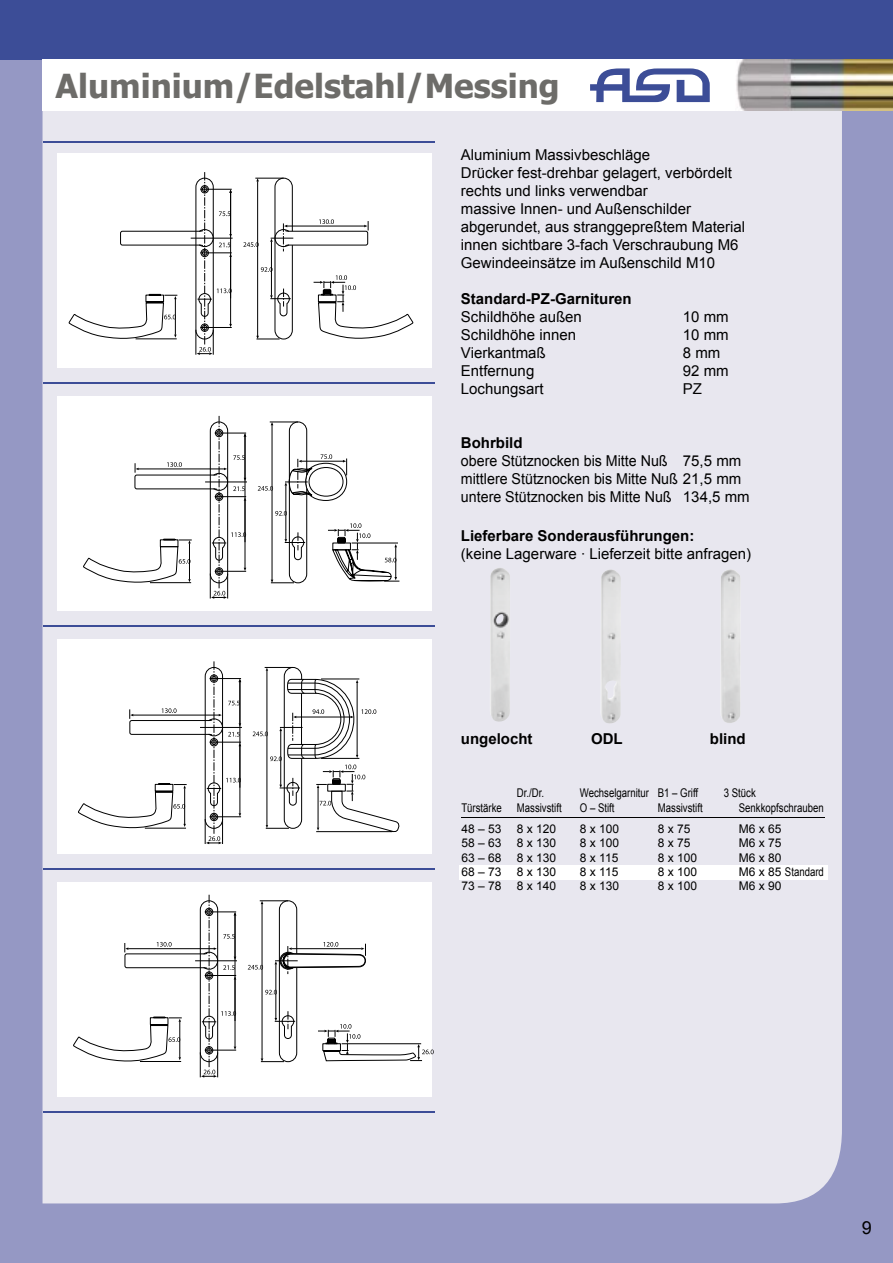
<style>
.page{position:relative;width:893px;height:1263px;background:#9598c4}
.page>*{position:absolute;margin:0;border:0;box-sizing:border-box;transform-origin:0 0}
.t1{font:700 33px "Tahoma";color:#6d6c69}
.t2{font:18px "Arial";color:#000}
.t3{font:15px/18px "Arial";color:#000}
.t4{font:15px/18px "Arial";color:#000;scale:.95 1}
.t5{font:700 15px "Arial";color:#000}
.t6{font:12px "Arial";color:#000}
.t7{font:12px "Arial";color:#000;scale:.8 1}
</style>
<div class="page">
<div style="left:0;top:0;width:893px;height:60px;background:#3c4d97"></div>
<div style="left:43px;top:111px;width:799px;height:1092px;background:#e8e7ef"></div>
<div style="left:58px;top:153px;width:374px;height:215px;background:#fff"></div>
<hr style="left:44px;top:141px;width:391px;height:2px;background:#3c4d97">
<hr style="left:44px;top:383px;width:391px;height:1px;background:#3c4d97">
<div style="left:58px;top:396px;width:374px;height:215px;background:#fff"></div>
<div style="left:58px;top:639px;width:374px;height:215px;background:#fff"></div>
<div style="left:58px;top:882px;width:374px;height:214px;background:#fff"></div>
<div style="left:43px;top:60px;width:842px;height:51px;background:#fff"></div>
<img style="left:736px;top:60px;width:157px;height:51px">
<svg style="left:590px;top:68px;width:120px;height:34px"></svg>
<hr style="left:44px;top:626px;width:391px;height:1px;background:#3c4d97">
<hr style="left:44px;top:869px;width:391px;height:1px;background:#3c4d97">
<hr style="left:44px;top:1112px;width:391px;height:1px;background:#3c4d97">
<div style="left:459px;top:865px;width:369px;height:14px;background:#fff"></div>
<img style="left:490px;top:567px;width:44px;height:156px">
<img style="left:573px;top:569px;width:58px;height:156px">
<img style="left:705px;top:568px;width:36px;height:157px">
<hr style="left:462px;top:817px;width:363px;height:1px;background:#000">
<hr style="left:257px;top:181px;width:1px;height:155px;background:#000">
<svg style="left:256px;top:330px;width:24px;height:10px"></svg>
<svg style="left:255px;top:178px;width:26px;height:3px"></svg>
<hr style="left:271px;top:242px;width:1px;height:54px;background:#000">
<svg style="left:270px;top:289px;width:21px;height:27px"></svg>
<svg style="left:243px;top:242px;width:16px;height:5px"></svg>
<svg style="left:261px;top:267px;width:12px;height:5px"></svg>
<svg style="left:270px;top:219px;width:99px;height:32px"></svg>
<div style="left:275px;top:178px;width:18px;height:161px;border:1px solid #000;border-radius:9px"></div>
<hr style="left:191px;top:238px;width:42px;height:1px;background:#000">
<svg style="left:314px;top:275px;width:99px;height:64px"></svg>
<svg style="left:69px;top:172px;width:163px;height:183px"></svg>
<hr style="left:272px;top:425px;width:1px;height:155px;background:#000">
<svg style="left:270px;top:422px;width:25px;height:3px"></svg>
<div style="left:289px;top:422px;width:18px;height:161px;border:1px solid #000;border-radius:9px"></div>
<hr style="left:205px;top:482px;width:42px;height:1px;background:#000">
<svg style="left:258px;top:454px;width:141px;height:129px"></svg>
<svg style="left:83px;top:416px;width:163px;height:183px"></svg>
<svg style="left:78px;top:661px;width:321px;height:183px"></svg>
<hr style="left:262px;top:904px;width:1px;height:154px;background:#000">
<svg style="left:261px;top:1052px;width:23px;height:10px"></svg>
<svg style="left:260px;top:900px;width:25px;height:4px"></svg>
<hr style="left:276px;top:964px;width:1px;height:54px;background:#000">
<svg style="left:275px;top:1011px;width:20px;height:28px"></svg>
<svg style="left:248px;top:965px;width:15px;height:5px"></svg>
<svg style="left:265px;top:990px;width:12px;height:4px"></svg>
<svg style="left:275px;top:942px;width:91px;height:32px"></svg>
<div style="left:279px;top:900px;width:18px;height:162px;border:1px solid #000;border-radius:9px"></div>
<hr style="left:195px;top:960px;width:42px;height:1px;background:#000">
<svg style="left:318px;top:1024px;width:116px;height:37px"></svg>
<svg style="left:73px;top:895px;width:163px;height:182px"></svg>
<h1 class="t1" style="left:56px;top:62px;width:506px">Aluminium/Edelstahl/Messing</h1>
<p class="t3" style="left:461px;top:146px;width:286px">Aluminium Massivbeschläge<br>Drücker fest-drehbar gelagert, verbördelt rechts und links verwendbar<br>massive Innen- und Außenschilder abgerundet, aus stranggepreßtem Material innen sichtbare 3-fach Verschraubung M6<br>Gewindeeinsätze im Außenschild M10</p>
<p class="t5" style="left:461px;top:289px;width:172px">Standard-PZ-Garnituren</p>
<p class="t3" style="left:461px;top:308px;width:122px">Schildhöhe außen</p>
<p class="t3" style="left:683px;top:308px;width:47px">10 mm</p>
<p class="t3" style="left:461px;top:326px;width:117px">Schildhöhe innen</p>
<p class="t3" style="left:683px;top:326px;width:47px">10 mm</p>
<p class="t3" style="left:461px;top:344px;width:86px">Vierkantmaß</p>
<p class="t3" style="left:683px;top:344px;width:39px">8 mm</p>
<p class="t3" style="left:461px;top:362px;width:75px">Entfernung</p>
<p class="t3" style="left:683px;top:362px;width:47px">92 mm</p>
<p class="t3" style="left:461px;top:380px;width:84px">Lochungsart</p>
<p class="t3" style="left:683px;top:380px;width:21px">PZ</p>
<p class="t5" style="left:461px;top:433px;width:63px">Bohrbild</p>
<p class="t4" style="left:461px;top:452px;width:305px">obere Stütznocken bis Mitte Nuß 75,5 mm mittlere Stütznocken bis Mitte Nuß 21,5 mm untere Stütznocken bis Mitte Nuß 134,5 mm</p>
<p class="t5" style="left:461px;top:526px;width:235px">Lieferbare Sonderausführungen:</p>
<p class="t3" style="left:461px;top:545px;width:292px">(keine Lagerware · Lieferzeit bitte anfragen)</p>
<p class="t5" style="left:461px;top:729px;width:73px">ungelocht</p>
<p class="t5" style="left:591px;top:729px;width:33px">ODL</p>
<p class="t5" style="left:710px;top:729px;width:37px">blind</p>
<p class="t7" style="left:517px;top:785px;width:36px">Dr./Dr.</p>
<p class="t7" style="left:580px;top:785px;width:149px">Wechselgarnitur B1 – Griff</p>
<p class="t7" style="left:724px;top:785px;width:42px">3 Stück</p>
<p class="t7" style="left:461px;top:800px;width:127px">Türstärke Massivstift</p>
<p class="t7" style="left:580px;top:800px;width:45px">O – Stift</p>
<p class="t7" style="left:658px;top:800px;width:58px">Massivstift</p>
<p class="t7" style="left:739px;top:800px;width:108px">Senkkopfschrauben</p>
<p class="t6" style="left:461px;top:821px;width:42px">48 – 53</p>
<p class="t6" style="left:517px;top:821px;width:41px">8 x 120</p>
<p class="t6" style="left:580px;top:821px;width:41px">8 x 100</p>
<p class="t6" style="left:658px;top:821px;width:34px">8 x 75</p>
<p class="t6" style="left:739px;top:821px;width:44px">M6 x 65</p>
<p class="t6" style="left:461px;top:835px;width:42px">58 – 63</p>
<p class="t6" style="left:517px;top:835px;width:41px">8 x 130</p>
<p class="t6" style="left:580px;top:835px;width:41px">8 x 100</p>
<p class="t6" style="left:658px;top:835px;width:34px">8 x 75</p>
<p class="t6" style="left:739px;top:835px;width:44px">M6 x 75</p>
<p class="t6" style="left:461px;top:849px;width:42px">63 – 68</p>
<p class="t6" style="left:517px;top:849px;width:41px">8 x 130</p>
<p class="t6" style="left:580px;top:849px;width:40px">8 x 115</p>
<p class="t6" style="left:658px;top:849px;width:41px">8 x 100</p>
<p class="t6" style="left:739px;top:849px;width:44px">M6 x 80</p>
<p class="t6" style="left:461px;top:864px;width:42px">68 – 73</p>
<p class="t6" style="left:517px;top:864px;width:41px">8 x 130</p>
<p class="t6" style="left:580px;top:864px;width:40px">8 x 115</p>
<p class="t6" style="left:658px;top:864px;width:41px">8 x 100</p>
<p class="t6" style="left:739px;top:864px;width:86px">M6 x 85 Standard</p>
<p class="t6" style="left:461px;top:878px;width:42px">73 – 78</p>
<p class="t6" style="left:517px;top:878px;width:41px">8 x 140</p>
<p class="t6" style="left:580px;top:878px;width:41px">8 x 130</p>
<p class="t6" style="left:658px;top:878px;width:41px">8 x 100</p>
<p class="t6" style="left:739px;top:878px;width:44px">M6 x 90</p>
<p class="t2" style="left:862px;top:1215px;width:12px">9</p>
</div>
